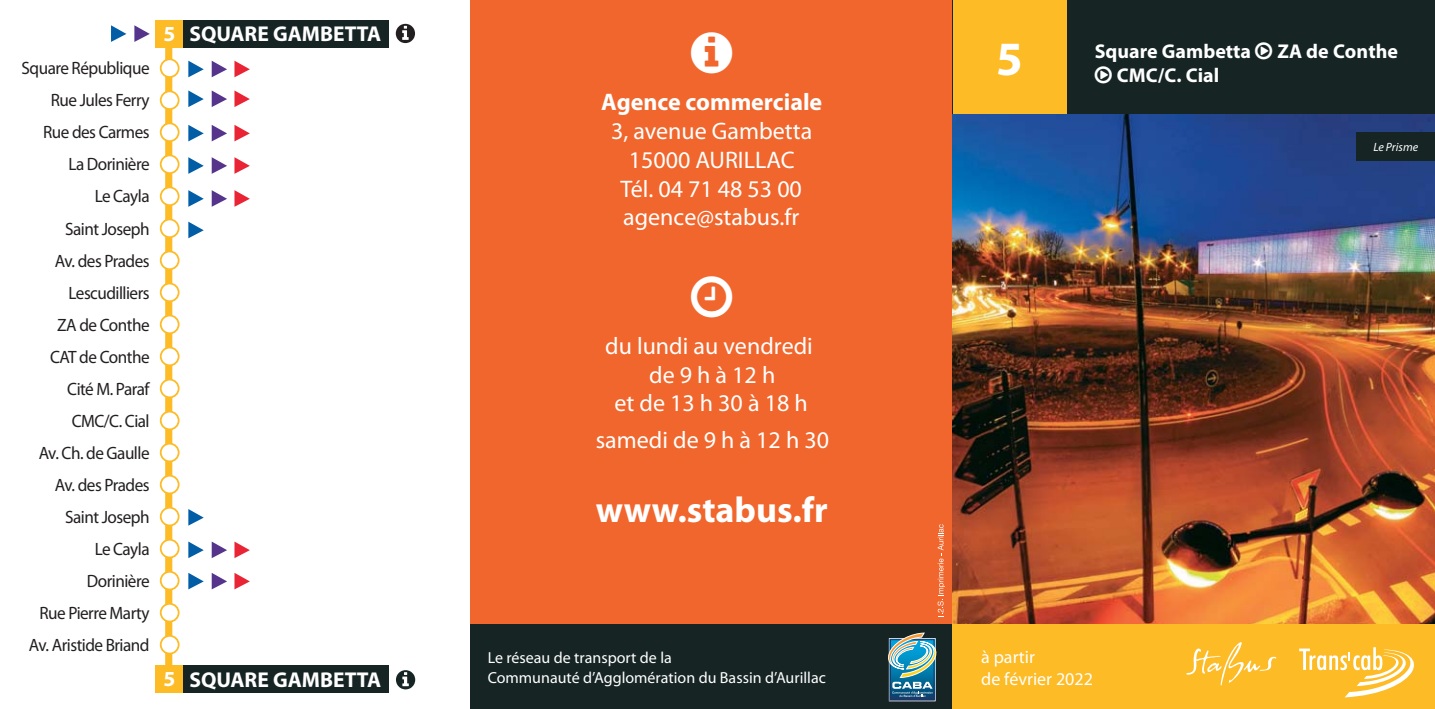
<style>
.page{position:relative;width:1435px;height:709px;background:#fff}
.page>*{position:absolute;margin:0;border:0;box-sizing:border-box;transform-origin:0 0}
.t1{font:700 48px "Myriad Pro";color:#fff}
.t2{font:700 36px "Myriad Pro";color:#fff}
.t3{font:24px/28.8px "Myriad Pro";color:#fff;text-align:center}
.t4{font:700 24px "Myriad Pro";color:#fff}
.t5{font:700 21.4px "Myriad Pro";color:#fff}
.t6{font:700 20px "Myriad Pro";letter-spacing:.005em;color:#fff}
.t7{font:18px/21.6px "Myriad Pro";color:#fff}
.t8{font:17.8px/32px "Myriad Pro";letter-spacing:-.03em;color:#231f20;text-align:right;scale:.96 1}
.t9{font:16px/19.2px "Myriad Pro";color:#fff}
.t10{font:italic 12px "Myriad Pro";color:#fff}
</style>
<div class="page">
<div style="left:471px;top:1px;width:481px;height:708px;background:#f1662c"></div>
<div style="left:471px;top:624px;width:481px;height:85px;background:#162424"></div>
<div style="left:890px;top:639px;width:44px;height:61px;border:1px solid #1d3765"></div>
<svg style="left:888px;top:633px;width:48px;height:64px;background:#609aa8"></svg>
<svg style="left:937px;top:524px;width:8px;height:90px"></svg>
<img style="left:952px;top:114px;width:482px;height:510px">
<div style="left:952px;top:1px;width:482px;height:113px;background:#162424"></div>
<div style="left:952px;top:1px;width:114px;height:113px;background:#fdbb25"></div>
<div style="left:952px;top:624px;width:482px;height:85px;background:#fdbb25"></div>
<svg style="left:1299px;top:647px;width:114px;height:50px"></svg>
<svg style="left:1186px;top:642px;width:90px;height:43px"></svg>
<div style="left:1356px;top:132px;width:78px;height:29px;background:#162424"></div>
<div style="left:165px;top:46px;width:7px;height:622px;background:#fdbb25"></div>
<div style="left:161px;top:59px;width:18px;height:18px;background:#fff;border-radius:50%"></div>
<div style="left:160px;top:58px;width:19px;height:20px;border:2px solid #fdbb25;border-radius:50%"></div>
<div style="left:161px;top:91px;width:18px;height:18px;background:#fff;border-radius:50%"></div>
<div style="left:160px;top:90px;width:19px;height:20px;border:2px solid #fdbb25;border-radius:50%"></div>
<div style="left:161px;top:123px;width:18px;height:18px;background:#fff;border-radius:50%"></div>
<div style="left:160px;top:122px;width:19px;height:20px;border:2px solid #fdbb25;border-radius:50%"></div>
<div style="left:161px;top:155px;width:18px;height:18px;background:#fff;border-radius:50%"></div>
<div style="left:160px;top:154px;width:19px;height:20px;border:2px solid #fdbb25;border-radius:50%"></div>
<div style="left:161px;top:187px;width:18px;height:18px;background:#fff;border-radius:50%"></div>
<div style="left:160px;top:186px;width:19px;height:20px;border:2px solid #fdbb25;border-radius:50%"></div>
<div style="left:161px;top:219px;width:18px;height:18px;background:#fff;border-radius:50%"></div>
<div style="left:160px;top:218px;width:19px;height:20px;border:2px solid #fdbb25;border-radius:50%"></div>
<div style="left:161px;top:251px;width:18px;height:18px;background:#fff;border-radius:50%"></div>
<div style="left:160px;top:250px;width:19px;height:20px;border:2px solid #fdbb25;border-radius:50%"></div>
<div style="left:161px;top:283px;width:18px;height:18px;background:#fff;border-radius:50%"></div>
<div style="left:160px;top:282px;width:19px;height:20px;border:2px solid #fdbb25;border-radius:50%"></div>
<div style="left:161px;top:315px;width:18px;height:18px;background:#fff;border-radius:50%"></div>
<div style="left:160px;top:314px;width:19px;height:20px;border:2px solid #fdbb25;border-radius:50%"></div>
<div style="left:161px;top:347px;width:18px;height:18px;background:#fff;border-radius:50%"></div>
<div style="left:160px;top:347px;width:19px;height:19px;border:2px solid #fdbb25;border-radius:50%"></div>
<div style="left:161px;top:379px;width:18px;height:18px;background:#fff;border-radius:50%"></div>
<div style="left:160px;top:379px;width:19px;height:19px;border:2px solid #fdbb25;border-radius:50%"></div>
<div style="left:161px;top:411px;width:18px;height:18px;background:#fff;border-radius:50%"></div>
<div style="left:160px;top:411px;width:19px;height:19px;border:2px solid #fdbb25;border-radius:50%"></div>
<div style="left:161px;top:443px;width:18px;height:18px;background:#fff;border-radius:50%"></div>
<div style="left:160px;top:443px;width:19px;height:19px;border:2px solid #fdbb25;border-radius:50%"></div>
<div style="left:161px;top:475px;width:18px;height:18px;background:#fff;border-radius:50%"></div>
<div style="left:160px;top:475px;width:19px;height:19px;border:2px solid #fdbb25;border-radius:50%"></div>
<div style="left:161px;top:507px;width:18px;height:18px;background:#fff;border-radius:50%"></div>
<div style="left:160px;top:507px;width:19px;height:19px;border:2px solid #fdbb25;border-radius:50%"></div>
<div style="left:161px;top:539px;width:18px;height:18px;background:#fff;border-radius:50%"></div>
<div style="left:160px;top:539px;width:19px;height:19px;border:2px solid #fdbb25;border-radius:50%"></div>
<div style="left:161px;top:572px;width:18px;height:17px;background:#fff;border-radius:50%"></div>
<div style="left:160px;top:571px;width:19px;height:19px;border:2px solid #fdbb25;border-radius:50%"></div>
<div style="left:161px;top:604px;width:18px;height:17px;background:#fff;border-radius:50%"></div>
<div style="left:160px;top:603px;width:19px;height:19px;border:2px solid #fdbb25;border-radius:50%"></div>
<div style="left:161px;top:636px;width:18px;height:17px;background:#fff;border-radius:50%"></div>
<div style="left:160px;top:635px;width:19px;height:19px;border:2px solid #fdbb25;border-radius:50%"></div>
<div style="left:156px;top:21px;width:233px;height:27px;background:#162424"></div>
<div style="left:156px;top:21px;width:27px;height:27px;background:#fdbb25"></div>
<div style="left:156px;top:666px;width:233px;height:27px;background:#162424"></div>
<div style="left:156px;top:666px;width:27px;height:27px;background:#fdbb25"></div>
<svg style="left:396px;top:24px;width:19px;height:19px"></svg>
<svg style="left:396px;top:670px;width:19px;height:19px"></svg>
<svg style="left:188px;top:61px;width:16px;height:16px"></svg>
<svg style="left:212px;top:61px;width:15px;height:16px"></svg>
<svg style="left:234px;top:61px;width:16px;height:16px"></svg>
<svg style="left:111px;top:25px;width:15px;height:17px"></svg>
<svg style="left:134px;top:25px;width:16px;height:17px"></svg>
<svg style="left:188px;top:90px;width:16px;height:17px"></svg>
<svg style="left:212px;top:90px;width:15px;height:17px"></svg>
<svg style="left:234px;top:90px;width:16px;height:17px"></svg>
<svg style="left:188px;top:125px;width:16px;height:16px"></svg>
<svg style="left:212px;top:125px;width:15px;height:16px"></svg>
<svg style="left:234px;top:125px;width:16px;height:16px"></svg>
<svg style="left:188px;top:157px;width:16px;height:17px"></svg>
<svg style="left:212px;top:157px;width:15px;height:17px"></svg>
<svg style="left:234px;top:157px;width:16px;height:17px"></svg>
<svg style="left:188px;top:190px;width:16px;height:17px"></svg>
<svg style="left:212px;top:190px;width:15px;height:17px"></svg>
<svg style="left:234px;top:190px;width:16px;height:17px"></svg>
<svg style="left:188px;top:541px;width:16px;height:17px"></svg>
<svg style="left:212px;top:541px;width:15px;height:17px"></svg>
<svg style="left:234px;top:541px;width:16px;height:17px"></svg>
<svg style="left:188px;top:573px;width:16px;height:16px"></svg>
<svg style="left:212px;top:573px;width:15px;height:16px"></svg>
<svg style="left:234px;top:573px;width:16px;height:16px"></svg>
<svg style="left:188px;top:222px;width:16px;height:16px"></svg>
<svg style="left:188px;top:509px;width:16px;height:16px"></svg>
<p class="t8" style="left:22px;top:53px;width:135px">Square République<br>Rue Jules Ferry<br>Rue des Carmes<br>La Dorinière<br>Le Cayla<br>Saint Joseph<br>Av. des Prades<br>Lescudilliers<br>ZA de Conthe<br>CAT de Conthe<br>Cité M. Paraf<br>CMC/C. Cial<br>Av. Ch. de Gaulle<br>Av. des Prades<br>Saint Joseph<br>Le Cayla<br>Dorinière<br>Rue Pierre Marty<br>Av. Aristide Briand</p>
<p class="t5" style="left:163px;top:26px;width:219px">5 SQUARE GAMBETTA</p>
<p class="t5" style="left:163px;top:671px;width:219px">5 SQUARE GAMBETTA</p>
<h3 class="t4" style="left:601px;top:93px;width:222px">Agence commerciale</h3>
<h3 class="t3" style="left:611px;top:118px;width:203px">3, avenue Gambetta<br>15000 AURILLAC</h3>
<h3 class="t3" style="left:620px;top:175px;width:183px;text-align:left">Tél. 04 71 48 53 00 agence@stabus.fr</h3>
<h3 class="t3" style="left:605px;top:333px;width:209px">du lundi au vendredi de 9 h à 12 h<br>et de 13 h 30 à 18 h</h3>
<h3 class="t3" style="left:595px;top:427px;width:235px">samedi de 9 h à 12 h 30</h3>
<h2 class="t2" style="left:595px;top:496px;width:233px">www.stabus.fr</h2>
<p class="t9" style="left:487px;top:649px;width:340px">Le réseau de transport de la<br>Communauté d’Agglomération du Bassin d’Aurillac</p>
<h1 class="t1" style="left:996px;top:41px;width:28px">5</h1>
<p class="t6" style="left:1094px;top:44px;width:158px">Square Gambetta</p>
<p class="t6" style="left:1277px;top:44px;width:122px">ZA de Conthe</p>
<p class="t6" style="left:1116px;top:68px;width:104px">CMC/C. Cial</p>
<p class="t7" style="left:981px;top:647px;width:113px">à partir<br>de février 2022</p>
<p class="t10" style="left:1373px;top:140px;width:46px">Le Prisme</p>
</div>
